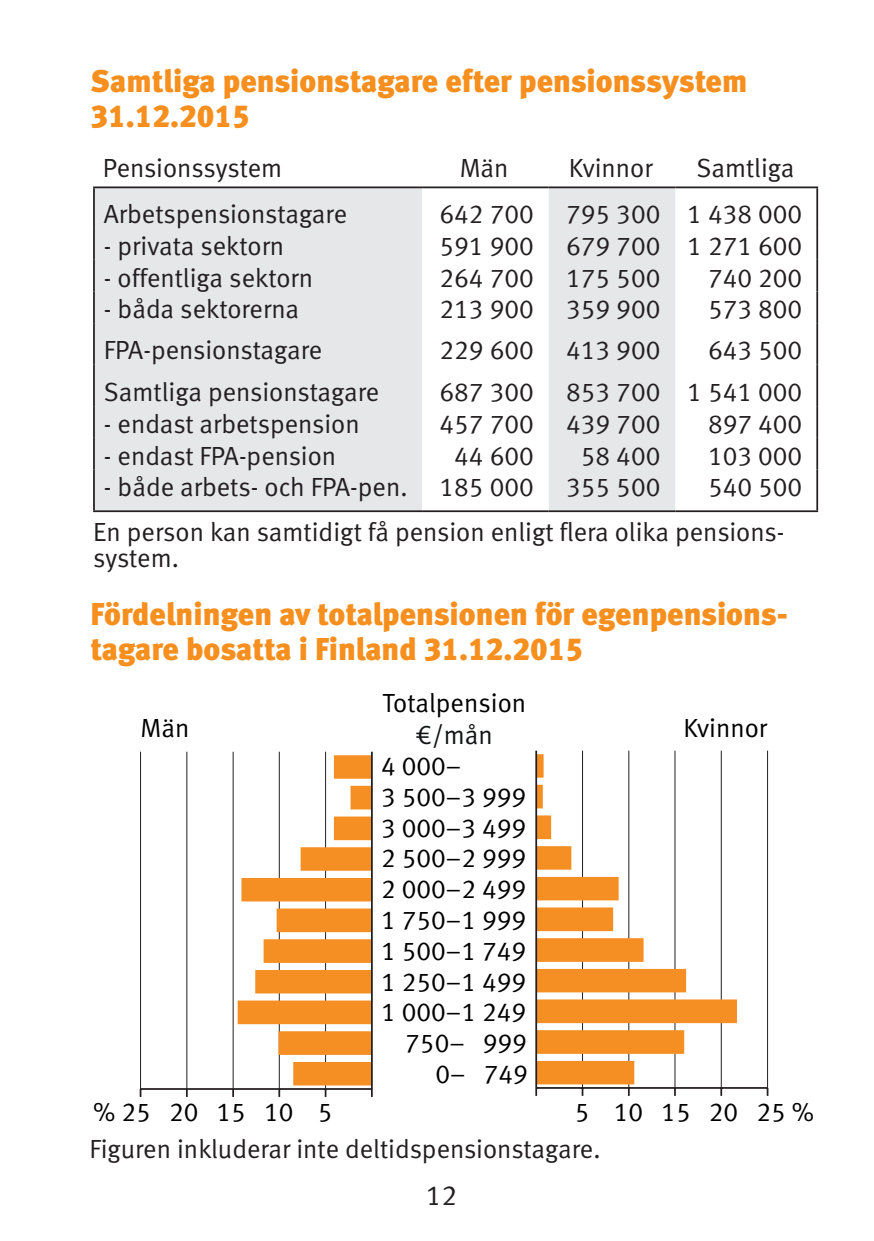
<style>
.page{position:relative;width:874px;height:1241px;background:#fff}
.page>*{position:absolute;margin:0;border:0;box-sizing:border-box;transform-origin:0 0}
.OTSIKKO{font:31.5px/35px "Meta Black LF";color:#f68f1e}
.t1{font:28px "Meta Normal LF";color:#231f20}
.Taulukko{font:26.25px "Meta Normal LF";color:#231f20}
.t2{font:26.25px/31.5px "Meta Normal LF";color:#000001;text-align:center}
.Alahuomautus{font:26.25px "Meta Normal LF";color:#231f20}
.Taulupää{font:26.25px "Meta Normal LF";color:#231f20}
.s1{color:#111415}
</style>
<div class="page">
<svg style="left:95px;top:188px;width:580px;height:322px;fill:#e6e7e9"></svg>
<hr style="left:93px;top:186px;width:329px;height:2px;background:#231f20">
<hr style="left:93px;top:188px;width:2px;height:40px;background:#231f20">
<hr style="left:422px;top:186px;width:126px;height:2px;background:#231f20">
<hr style="left:548px;top:186px;width:127px;height:2px;background:#231f20">
<hr style="left:675px;top:186px;width:142px;height:2px;background:#231f20">
<hr style="left:816px;top:188px;width:1px;height:40px;background:#231f20">
<hr style="left:93px;top:228px;width:2px;height:32px;background:#231f20">
<hr style="left:816px;top:228px;width:1px;height:32px;background:#231f20">
<hr style="left:93px;top:260px;width:2px;height:31px;background:#231f20">
<hr style="left:816px;top:260px;width:1px;height:31px;background:#231f20">
<hr style="left:93px;top:291px;width:2px;height:32px;background:#231f20">
<hr style="left:816px;top:291px;width:1px;height:32px;background:#231f20">
<hr style="left:93px;top:323px;width:2px;height:41px;background:#231f20">
<hr style="left:816px;top:323px;width:1px;height:41px;background:#231f20">
<hr style="left:93px;top:364px;width:2px;height:42px;background:#231f20">
<hr style="left:816px;top:364px;width:1px;height:42px;background:#231f20">
<hr style="left:93px;top:406px;width:2px;height:32px;background:#231f20">
<hr style="left:816px;top:406px;width:1px;height:32px;background:#231f20">
<hr style="left:93px;top:438px;width:2px;height:31px;background:#231f20">
<hr style="left:816px;top:438px;width:1px;height:31px;background:#231f20">
<hr style="left:93px;top:469px;width:2px;height:41px;background:#231f20">
<hr style="left:816px;top:469px;width:1px;height:41px;background:#231f20">
<hr style="left:93px;top:510px;width:329px;height:2px;background:#231f20">
<hr style="left:422px;top:510px;width:126px;height:2px;background:#231f20">
<hr style="left:548px;top:510px;width:127px;height:2px;background:#231f20">
<hr style="left:675px;top:510px;width:142px;height:2px;background:#231f20">
<hr style="left:581px;top:750px;width:2px;height:337px;background:#231f20">
<hr style="left:628px;top:750px;width:1px;height:337px;background:#231f20">
<hr style="left:674px;top:750px;width:1px;height:337px;background:#231f20">
<hr style="left:720px;top:750px;width:1px;height:337px;background:#231f20">
<hr style="left:766px;top:750px;width:1px;height:337px;background:#231f20">
<svg style="left:537px;top:754px;width:199px;height:330px"></svg>
<hr style="left:536px;top:1086px;width:231px;height:2px;background:#231f20">
<svg style="left:535px;top:1087px;width:2px;height:8px"></svg>
<svg style="left:581px;top:1087px;width:2px;height:8px"></svg>
<svg style="left:766px;top:1087px;width:2px;height:8px"></svg>
<hr style="left:535px;top:750px;width:2px;height:337px;background:#231f20">
<hr style="left:325px;top:751px;width:1px;height:337px;background:#231f20">
<hr style="left:278px;top:751px;width:2px;height:337px;background:#231f20">
<hr style="left:232px;top:751px;width:1px;height:337px;background:#231f20">
<hr style="left:186px;top:751px;width:1px;height:337px;background:#231f20">
<hr style="left:140px;top:751px;width:1px;height:337px;background:#231f20">
<svg style="left:237px;top:755px;width:134px;height:330px"></svg>
<hr style="left:140px;top:1087px;width:231px;height:2px;background:#231f20">
<svg style="left:324px;top:1088px;width:2px;height:8px"></svg>
<svg style="left:278px;top:1088px;width:2px;height:8px"></svg>
<svg style="left:232px;top:1088px;width:2px;height:8px"></svg>
<svg style="left:186px;top:1088px;width:2px;height:8px"></svg>
<hr style="left:371px;top:751px;width:1px;height:337px;background:#231f20">
<p class="OTSIKKO" style="left:91px;top:63px;width:658px">Samtliga pensionstagare efter pensionssystem<br>31.12.2015</p>
<p class="Taulupää" style="left:103px;top:152px;width:181px">Pensionssystem</p>
<p class="Taulupää" style="left:459px;top:152px;width:50px">Män</p>
<p class="Taulupää" style="left:568px;top:152px;width:85px">Kvinnor</p>
<p class="Taulupää" style="left:696px;top:152px;width:99px">Samtliga</p>
<p class="Taulukko" style="left:104px;top:199px;width:244px">Arbetspensionstagare</p>
<p class="Taulukko" style="left:439px;top:199px;width:96px">642 700</p>
<p class="Taulukko" style="left:566px;top:199px;width:96px">795 300</p>
<p class="Taulukko" style="left:687px;top:199px;width:116px">1 438 000</p>
<p class="Taulukko" style="left:104px;top:230px;width:182px">- privata sektorn</p>
<p class="Taulukko" style="left:439px;top:230px;width:96px">591 900</p>
<p class="Taulukko" style="left:566px;top:230px;width:96px">679 700</p>
<p class="Taulukko" style="left:687px;top:230px;width:116px">1 271 600</p>
<p class="Taulukko" style="left:104px;top:262px;width:210px">- offentliga sektorn</p>
<p class="Taulukko" style="left:439px;top:262px;width:96px">264 700</p>
<p class="Taulukko" style="left:566px;top:262px;width:96px">175 500</p>
<p class="Taulukko" style="left:707px;top:262px;width:96px">740 200</p>
<p class="Taulukko" style="left:104px;top:294px;width:196px">- båda sektorerna</p>
<p class="Taulukko" style="left:439px;top:294px;width:96px">213 900</p>
<p class="Taulukko" style="left:566px;top:294px;width:96px">359 900</p>
<p class="Taulukko" style="left:707px;top:294px;width:96px">573 800</p>
<p class="Taulukko" style="left:104px;top:335px;width:220px">FPA-pensionstagare</p>
<p class="Taulukko" style="left:439px;top:335px;width:96px">229 600</p>
<p class="Taulukko" style="left:566px;top:335px;width:96px">413 900</p>
<p class="Taulukko" style="left:707px;top:335px;width:96px">643 500</p>
<p class="Taulukko" style="left:104px;top:377px;width:277px">Samtliga pensionstagare</p>
<p class="Taulukko" style="left:439px;top:377px;width:96px">687 300</p>
<p class="Taulukko" style="left:566px;top:377px;width:96px">853 700</p>
<p class="Taulukko" style="left:687px;top:377px;width:116px">1 541 000</p>
<p class="Taulukko" style="left:104px;top:408px;width:257px">- endast arbetspension</p>
<p class="Taulukko" style="left:439px;top:408px;width:96px">457 700</p>
<p class="Taulukko" style="left:566px;top:408px;width:96px">439 700</p>
<p class="Taulukko" style="left:707px;top:408px;width:96px">897 400</p>
<p class="Taulukko" style="left:104px;top:440px;width:234px">- endast FPA-pension</p>
<p class="Taulukko" style="left:454px;top:440px;width:81px">44 600</p>
<p class="Taulukko" style="left:580px;top:440px;width:81px">58 400</p>
<p class="Taulukko" style="left:707px;top:440px;width:96px">103 000</p>
<p class="Taulukko" style="left:104px;top:472px;width:305px">- både arbets- och FPA-pen.</p>
<p class="Taulukko" style="left:439px;top:472px;width:96px">185 000</p>
<p class="Taulukko" style="left:566px;top:472px;width:96px">355 500</p>
<p class="Taulukko" style="left:707px;top:472px;width:96px">540 500</p>
<p class="Alahuomautus" style="left:93px;top:517px;width:692px">En person kan samtidigt få pension enligt flera olika pensions-</p>
<p class="Alahuomautus" style="left:93px;top:543px;width:87px">system.</p>
<p class="OTSIKKO" style="left:90px;top:596px;width:698px">Fördelningen av totalpensionen för egenpensions&shy;tagare bosatta i Finland 31.12.2015</p>
<p class="t2" style="left:382px;top:686px;width:145px">Totalpension <span class="s1">€/mån</span></p>
<p class="t2" style="left:140px;top:711px;width:50px">Män</p>
<p class="t2" style="left:683px;top:711px;width:85px">Kvinnor</p>
<p class="t2" style="left:381px;top:749px;width:82px">4 000–</p>
<p class="t2" style="left:381px;top:780px;width:147px">3 500–3 999</p>
<p class="t2" style="left:381px;top:811px;width:147px">3 000–3 499</p>
<p class="t2" style="left:381px;top:842px;width:147px">2 500–2 999</p>
<p class="t2" style="left:381px;top:872px;width:147px">2 000–2 499</p>
<p class="t2" style="left:381px;top:903px;width:147px">1 750–1 999</p>
<p class="t2" style="left:381px;top:934px;width:147px">1 500–1 749</p>
<p class="t2" style="left:381px;top:965px;width:147px">1 250–1 499</p>
<p class="t2" style="left:381px;top:996px;width:147px">1 000–1 249</p>
<p class="t2" style="left:405px;top:1026px;width:123px">750– 999</p>
<p class="t2" style="left:435px;top:1057px;width:94px">0– 749</p>
<p class="t2" style="left:93px;top:1095px;width:241px">% 25 20 15 10 5</p>
<p class="t2" style="left:574px;top:1095px;width:241px">5 10 15 20 25 %</p>
<p class="Alahuomautus" style="left:89px;top:1132px;width:512px">Figuren inkluderar inte deltidspensionstagare.</p>
<p class="t1" style="left:425px;top:1178px;width:33px">12</p>
</div>
